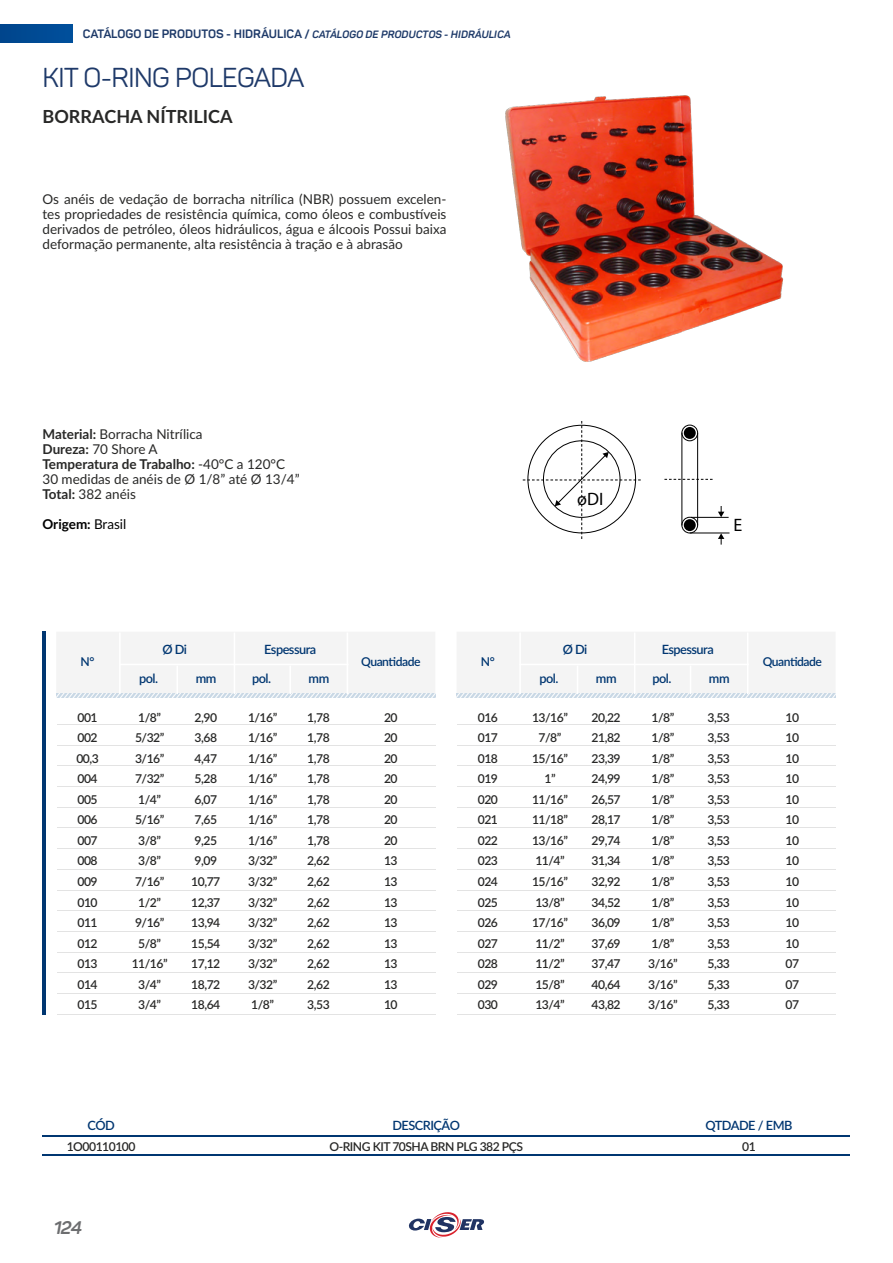
<style>
.page{position:relative;width:893px;height:1263px;background:#fff}
.page>*{position:absolute;margin:0;border:0;box-sizing:border-box;transform-origin:0 0}
.t1{font:27px "Panton";letter-spacing:-.02em;color:#1e3969}
.t2{font:700 18px "Lato";color:#282827}
.t3{font:18px "Myriad Pro";color:#000}
.t4{font:italic 700 18px "Panton";color:#6d6e70}
.t5{font:13.5px/15px "Lato";color:#282827}
.t6{font:700 13.5px "Lato";color:#000}
.t7{font:600 12.75px "Lato";letter-spacing:-.04em;color:#003671}
.t8{font:600 12.15px/20.5px "Lato";letter-spacing:-.04em;color:#282827;text-align:justify}
.t9{font:600 12.15px "Lato";letter-spacing:-.04em;color:#003671}
.t10{font:700 12px "Panton";color:#1e3a69}
.s1{font-style:italic;font-size:10.5px}
.s2{font-weight:700}
.s3{font-weight:400}
</style>
<div class="page">
<svg style="left:408px;top:1212px;width:76px;height:26px"></svg>
<img style="left:0;top:25px;width:72px;height:18px">
<div style="left:56px;top:632px;width:379px;height:62px;background:#f4f4f4"></div>
<img style="left:56px;top:694px;width:379px;height:4px">
<hr style="left:57px;top:724px;width:378px;height:1px;background:#e3e3e3">
<hr style="left:57px;top:745px;width:378px;height:1px;background:#e3e3e3">
<hr style="left:57px;top:765px;width:378px;height:1px;background:#e3e3e3">
<svg style="left:43px;top:632px;width:3px;height:383px"></svg>
<hr style="left:57px;top:786px;width:378px;height:1px;background:#e3e3e3">
<hr style="left:57px;top:807px;width:378px;height:1px;background:#e3e3e3">
<hr style="left:57px;top:827px;width:378px;height:1px;background:#e3e3e3">
<hr style="left:57px;top:848px;width:378px;height:1px;background:#e3e3e3">
<hr style="left:57px;top:869px;width:378px;height:1px;background:#e3e3e3">
<hr style="left:57px;top:890px;width:378px;height:1px;background:#e3e3e3">
<hr style="left:57px;top:910px;width:378px;height:1px;background:#e3e3e3">
<hr style="left:57px;top:931px;width:378px;height:1px;background:#e3e3e3">
<hr style="left:57px;top:952px;width:378px;height:1px;background:#e3e3e3">
<hr style="left:57px;top:972px;width:378px;height:1px;background:#e3e3e3">
<hr style="left:57px;top:993px;width:378px;height:1px;background:#e3e3e3">
<hr style="left:57px;top:1014px;width:378px;height:1px;background:#e3e3e3">
<hr style="left:119px;top:632px;width:2px;height:62px;background:#fff">
<hr style="left:234px;top:632px;width:1px;height:62px;background:#fff">
<hr style="left:119px;top:664px;width:230px;height:1px;background:#fff">
<hr style="left:176px;top:666px;width:2px;height:28px;background:#fff">
<hr style="left:347px;top:632px;width:1px;height:62px;background:#fff">
<hr style="left:289px;top:666px;width:2px;height:28px;background:#fff">
<img style="left:457px;top:694px;width:378px;height:4px">
<hr style="left:457px;top:724px;width:379px;height:1px;background:#e3e3e3">
<hr style="left:457px;top:745px;width:379px;height:1px;background:#e3e3e3">
<hr style="left:457px;top:765px;width:379px;height:1px;background:#e3e3e3">
<hr style="left:457px;top:786px;width:379px;height:1px;background:#e3e3e3">
<hr style="left:457px;top:807px;width:379px;height:1px;background:#e3e3e3">
<hr style="left:457px;top:827px;width:379px;height:1px;background:#e3e3e3">
<hr style="left:457px;top:848px;width:379px;height:1px;background:#e3e3e3">
<hr style="left:457px;top:869px;width:379px;height:1px;background:#e3e3e3">
<hr style="left:457px;top:890px;width:379px;height:1px;background:#e3e3e3">
<hr style="left:457px;top:910px;width:379px;height:1px;background:#e3e3e3">
<hr style="left:457px;top:931px;width:379px;height:1px;background:#e3e3e3">
<hr style="left:457px;top:952px;width:379px;height:1px;background:#e3e3e3">
<hr style="left:457px;top:972px;width:379px;height:1px;background:#e3e3e3">
<hr style="left:457px;top:993px;width:379px;height:1px;background:#e3e3e3">
<hr style="left:457px;top:1014px;width:379px;height:1px;background:#e3e3e3">
<div style="left:457px;top:632px;width:378px;height:62px;background:#f4f4f4"></div>
<svg style="left:523px;top:421px;width:118px;height:118px"></svg>
<div style="left:681px;top:425px;width:17px;height:16px;border:1px solid #000;border-radius:50%"></div>
<div style="left:684px;top:427px;width:12px;height:12px;background:#000;border-radius:50%"></div>
<div style="left:681px;top:517px;width:17px;height:16px;border:1px solid #000;border-radius:50%"></div>
<div style="left:684px;top:519px;width:12px;height:12px;background:#000;border-radius:50%"></div>
<hr style="left:681px;top:433px;width:1px;height:92px;background:#000">
<hr style="left:697px;top:433px;width:1px;height:92px;background:#000">
<svg style="left:664px;top:479px;width:49px;height:1px"></svg>
<hr style="left:691px;top:517px;width:38px;height:1px;background:#000">
<hr style="left:690px;top:533px;width:39px;height:1px;background:#000">
<svg style="left:718px;top:506px;width:6px;height:11px"></svg>
<svg style="left:718px;top:533px;width:6px;height:12px"></svg>
<img style="left:505px;top:95px;width:279px;height:267px">
<hr style="left:43px;top:1136px;width:807px;height:1px;background:#003671">
<hr style="left:43px;top:1154px;width:807px;height:1px;background:#003671">
<p class="t10" style="left:83px;top:26px;width:429px">CATÁLOGO DE PRODUTOS - HIDRÁULICA / <span class="s1">CATÁLOGO DE PRODUCTOS - HIDRÁULICA</span></p>
<h1 class="t1" style="left:43px;top:61px;width:263px">KIT O-RING POLEGADA</h1>
<h2 class="t2" style="left:43px;top:104px;width:192px">BORRACHA NÍTRILICA</h2>
<p class="t5" style="left:43px;top:191px;width:405px;text-align:justify">Os anéis de vedação de borracha nitrílica (NBR) possuem excelen&shy;tes propriedades de resistência química, como óleos e combustíveis derivados de petróleo, óleos hidráulicos, água e álcoois Possui baixa deformação permanente, alta resistência à tração e à abrasão</p>
<p class="t5" style="left:43px;top:426px;width:259px"><span class="s2">Material:</span> Borracha Nitrílica<br><span class="s2">Dureza:</span> 70 Shore A<br><span class="s2">Temperatura de Trabalho:</span> -40°C a 120°C<br>30 medidas de anéis de Ø 1/8” até Ø 13/4”<br><span class="s2">Total:</span> 382 anéis</p>
<p class="t6" style="left:43px;top:514px;width:85px">Origem: <span class="s3">Brasil</span></p>
<h2 class="t3" style="left:577px;top:488px;width:28px">øDI</h2>
<h2 class="t3" style="left:733px;top:514px;width:10px">E</h2>
<p class="t7" style="left:162px;top:640px;width:26px">Ø Di</p>
<p class="t7" style="left:563px;top:640px;width:26px">Ø Di</p>
<p class="t7" style="left:264px;top:640px;width:53px">Espessura</p>
<p class="t7" style="left:252px;top:669px;width:21px">pol.</p>
<p class="t7" style="left:309px;top:669px;width:22px">mm</p>
<p class="t7" style="left:662px;top:640px;width:53px">Espessura</p>
<p class="t9" style="left:481px;top:653px;width:15px">N°</p>
<p class="t9" style="left:763px;top:653px;width:61px">Quantidade</p>
<p class="t9" style="left:81px;top:653px;width:15px">N°</p>
<p class="t9" style="left:361px;top:653px;width:61px">Quantidade</p>
<p class="t7" style="left:139px;top:669px;width:21px">pol.</p>
<p class="t7" style="left:196px;top:669px;width:22px">mm</p>
<p class="t8" style="left:191px;top:706px;width:31px;text-align:left">2,90<br>3,68<br>4,47<br>5,28<br>6,07<br>7,65<br>9,25<br>9,09<br>10,77<br>12,37<br>13,94<br>15,54<br>17,12<br>18,72<br>18,64</p>
<p class="t8" style="left:248px;top:706px;width:31px">1/16” 1/16” 1/16” 1/16” 1/16” 1/16” 1/16” 3/32” 3/32” 3/32” 3/32” 3/32” 3/32” 3/32” 1/8”</p>
<p class="t7" style="left:539px;top:669px;width:21px">pol.</p>
<p class="t7" style="left:596px;top:669px;width:22px">mm</p>
<p class="t8" style="left:592px;top:706px;width:31px">20,22<br>21,82<br>23,39<br>24,99<br>26,57<br>28,17<br>29,74<br>31,34<br>32,92<br>34,52<br>36,09<br>37,69<br>37,47<br>40,64<br>43,82</p>
<p class="t8" style="left:648px;top:706px;width:31px;text-align:left">1/8”<br>1/8”<br>1/8”<br>1/8”<br>1/8”<br>1/8”<br>1/8”<br>1/8”<br>1/8”<br>1/8”<br>1/8”<br>1/8”<br>3/16”<br>3/16”<br>3/16”</p>
<p class="t7" style="left:652px;top:669px;width:21px">pol.</p>
<p class="t7" style="left:709px;top:669px;width:22px">mm</p>
<p class="t8" style="left:132px;top:706px;width:37px;text-align:center">1/8”<br>5/32”<br>3/16”<br>7/32”<br>1/4”<br>5/16”<br>3/8”<br>3/8”<br>7/16”<br>1/2”<br>9/16”<br>5/8”<br>11/16”<br>3/4”<br>3/4”</p>
<p class="t8" style="left:532px;top:706px;width:37px;text-align:center">13/16”<br>7/8”<br>15/16”<br>1”<br>11/16”<br>11/18”<br>13/16”<br>11/4”<br>15/16”<br>13/8”<br>17/16”<br>11/2”<br>11/2”<br>15/8”<br>13/4”</p>
<p class="t8" style="left:307px;top:706px;width:24px">1,78<br>1,78<br>1,78<br>1,78<br>1,78<br>1,78<br>1,78<br>2,62<br>2,62<br>2,62<br>2,62<br>2,62<br>2,62<br>2,62<br>3,53</p>
<p class="t8" style="left:478px;top:706px;width:22px">016<br>017<br>018<br>019<br>020<br>021<br>022<br>023<br>024<br>025<br>026<br>027<br>028<br>029<br>030</p>
<p class="t8" style="left:707px;top:706px;width:24px">3,53<br>3,53<br>3,53<br>3,53<br>3,53<br>3,53<br>3,53<br>3,53<br>3,53<br>3,53<br>3,53<br>3,53<br>5,33<br>5,33<br>5,33</p>
<p class="t8" style="left:76px;top:706px;width:24px">001<br>002<br>00,3<br>004<br>005<br>006<br>007<br>008<br>009<br>010<br>011<br>012<br>013<br>014<br>015</p>
<p class="t8" style="left:384px;top:706px;width:15px">20<br>20<br>20<br>20<br>20<br>20<br>20<br>13<br>13<br>13<br>13<br>13<br>13<br>13<br>10</p>
<p class="t8" style="left:786px;top:706px;width:15px">10<br>10<br>10<br>10<br>10<br>10<br>10<br>10<br>10<br>10<br>10<br>10<br>07<br>07<br>07</p>
<p class="t7" style="left:88px;top:1116px;width:29px">CÓD</p>
<p class="t7" style="left:392px;top:1116px;width:69px">DESCRIÇÃO</p>
<p class="t7" style="left:705px;top:1116px;width:88px">QTDADE / EMB</p>
<p class="t8" style="left:67px;top:1135px;width:70px">1O00110100</p>
<p class="t8" style="left:329px;top:1135px;width:195px">O-RING KIT 70SHA BRN PLG 382 PÇS</p>
<p class="t8" style="left:742px;top:1135px;width:15px">01</p>
<h2 class="t4" style="left:54px;top:1216px;width:30px">124</h2>
</div>
